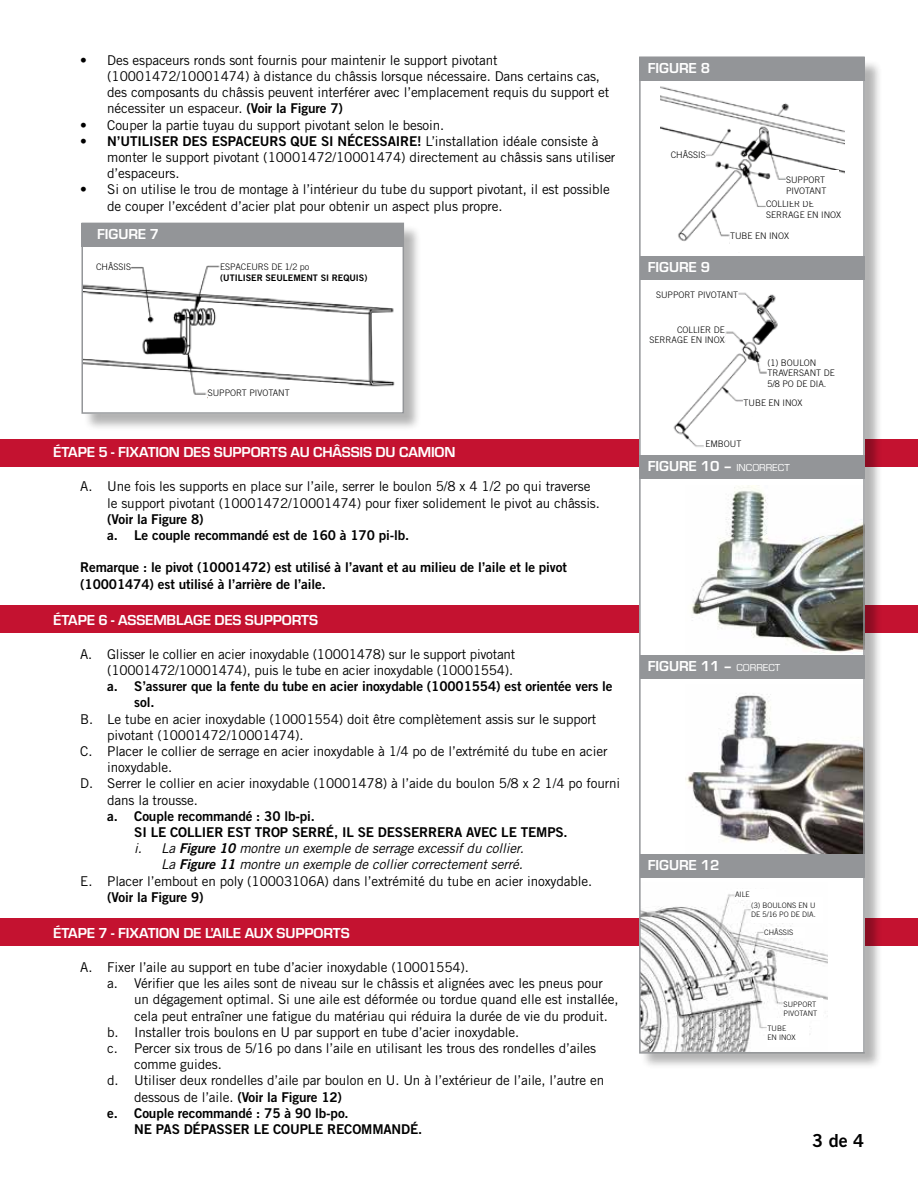
<style>
.page{position:relative;width:918px;height:1188px;background:#fff}
.page>*{position:absolute;margin:0;border:0;box-sizing:border-box;transform-origin:0 0}
.t1{font:18px "Trade Gothic LT Std Bd 2";color:#000}
.t2{font:700 15px "Eurostile";letter-spacing:-.01em;color:#fff}
.t3{font:13.5px/16.2px "Trade Gothic LT Std";letter-spacing:-.01em;color:#000}
.t4{font:13.5px/16.2px "Trade Gothic LT Std Bd 2";letter-spacing:-.01em;color:#000}
.t5{font:italic 13.5px "Trade Gothic LT Std";letter-spacing:-.01em;color:#000}
.t6{font:300 9px/10.8px "Trade Gothic LT Std";color:#000}
.t7{font:9px "Trade Gothic LT Std Bd 2";color:#000}
.t8{font:300 7.5px/9px "Trade Gothic LT Std";color:#000}
.s1{font-family:"Trade Gothic LT Std Bd 2"}
.s2{font-family:"Trade Gothic LT Std"}
.s3{font-family:"Trade Gothic LT Std Bd 2 Obl";font-style:normal}
.s4{font-weight:400;font-size:10.5px}
</style>
<div class="page">
<div style="left:0;top:439px;width:918px;height:27px;background:#c41230"></div>
<div style="left:0;top:605px;width:918px;height:28px;background:#c41230"></div>
<div style="left:0;top:918px;width:918px;height:28px;background:#c41230"></div>
<div style="left:640px;top:59px;width:242px;height:1011px;background:#000;opacity:.3"></div>
<div style="left:639px;top:57px;width:226px;height:995px;background:#fff"></div>
<img style="left:673px;top:292px;width:105px;height:155px">
<img style="left:642px;top:894px;width:186px;height:157px">
<img style="left:691px;top:485px;width:171px;height:168px">
<img style="left:685px;top:693px;width:177px;height:161px">
<img style="left:661px;top:86px;width:183px;height:158px">
<div style="left:639px;top:57px;width:226px;height:24px;background:#939598"></div>
<div style="left:639px;top:455px;width:226px;height:24px;background:#939598"></div>
<div style="left:640px;top:256px;width:225px;height:24px;background:#939598"></div>
<div style="left:640px;top:655px;width:225px;height:24px;background:#939598"></div>
<div style="left:640px;top:854px;width:225px;height:24px;background:#939598"></div>
<div style="left:83px;top:224px;width:339px;height:207px;background:#000;opacity:.3"></div>
<div style="left:81px;top:223px;width:323px;height:190px;background:#fff"></div>
<img style="left:84px;top:265px;width:311px;height:134px">
<div style="left:81px;top:223px;width:323px;height:191px;border:2px solid #939598"></div>
<div style="left:81px;top:223px;width:323px;height:24px;background:#939598"></div>
<div style="left:639px;top:56px;width:226px;height:998px;border:2px solid #939598"></div>
<div style="left:86px;top:255px;width:45px;height:24px;background:#fff"></div>
<div style="left:208px;top:384px;width:116px;height:17px;background:#fff"></div>
<div style="left:220px;top:253px;width:178px;height:39px;background:#fff"></div>
<div style="left:645px;top:141px;width:61px;height:27px;background:#fff"></div>
<div style="left:730px;top:219px;width:97px;height:33px;background:#fff"></div>
<div style="left:766px;top:195px;width:77px;height:29px;background:#fff"></div>
<div style="left:786px;top:170px;width:53px;height:30px;background:#fff"></div>
<div style="left:645px;top:280px;width:93px;height:29px;background:#fff"></div>
<div style="left:644px;top:313px;width:81px;height:43px;background:#fff"></div>
<div style="left:744px;top:391px;width:70px;height:24px;background:#fff"></div>
<div style="left:705px;top:433px;width:104px;height:21px;background:#fff"></div>
<div style="left:767px;top:357px;width:73px;height:32px;background:#fff"></div>
<div style="left:751px;top:897px;width:72px;height:26px;background:#fff"></div>
<div style="left:735px;top:889px;width:41px;height:11px;background:#fff"></div>
<div style="left:764px;top:928px;width:41px;height:10px;background:#fff"></div>
<div style="left:784px;top:999px;width:39px;height:21px;background:#fff"></div>
<div style="left:767px;top:1019px;width:42px;height:28px;background:#fff"></div>
<p class="t3" style="left:107px;top:52px;width:504px;text-indent:-27px">• Des espaceurs ronds sont fournis pour maintenir le support pivotant (10001472/10001474) à distance du châssis lorsque nécessaire. Dans certains cas, des composants du châssis peuvent interférer avec l’emplacement requis du support et nécessiter un espaceur. <span class="s1">(Voir la Figure 7)</span></p>
<p class="t3" style="left:80px;top:116px;width:366px">• Couper la partie tuyau du support pivotant selon le besoin.</p>
<p class="t4" style="left:80px;top:133px;width:520px">• N’UTILISER DES ESPACEURS QUE SI NÉCESSAIRE! <span class="s2">L’installation idéale consiste à</span></p>
<p class="t3" style="left:107px;top:149px;width:510px">monter le support pivotant (10001472/10001474) directement au châssis sans utiliser d’espaceurs.</p>
<p class="t3" style="left:107px;top:181px;width:504px;text-indent:-27px">• Si on utilise le trou de montage à l’intérieur du tube du support pivotant, il est possible de couper l’excédent d’acier plat pour obtenir un aspect plus propre.</p>
<p class="t2" style="left:97px;top:223px;width:64px">FIGURE 7</p>
<p class="t6" style="left:96px;top:262px;width:37px">CHÂSSIS</p>
<p class="t6" style="left:220px;top:262px;width:91px">ESPACEURS DE 1/2 po</p>
<p class="t7" style="left:220px;top:272px;width:149px">(UTILISER SEULEMENT SI REQUIS)</p>
<p class="t6" style="left:208px;top:387px;width:84px">SUPPORT PIVOTANT</p>
<p class="t2" style="left:53px;top:441px;width:404px">ÉTAPE 5 - FIXATION DES SUPPORTS AU CHÂSSIS DU CAMION</p>
<p class="t3" style="left:107px;top:478px;width:494px;text-indent:-27px">A. Une fois les supports en place sur l’aile, serrer le boulon 5/8 x 4 1/2 po qui traverse le support pivotant (10001472/10001474) pour fixer solidement le pivot au châssis.</p>
<p class="t4" style="left:107px;top:511px;width:304px">(Voir la Figure 8)<br>a. Le couple recommandé est de 160 à 170 pi-lb.</p>
<p class="t4" style="left:80px;top:559px;width:488px">Remarque : le pivot (10001472) est utilisé à l’avant et au milieu de l’aile et le pivot (10001474) est utilisé à l’arrière de l’aile.</p>
<p class="t2" style="left:53px;top:609px;width:267px">ÉTAPE 6 - ASSEMBLAGE DES SUPPORTS</p>
<p class="t3" style="left:80px;top:646px;width:436px;text-align:right">A. Glisser le collier en acier inoxydable (10001478) sur le support pivotant (10001472/10001474), puis le tube en acier inoxydable (10001554).</p>
<p class="t4" style="left:134px;top:678px;width:480px;text-indent:-27px">a. S’assurer que la fente du tube en acier inoxydable (10001554) est orientée vers le sol.</p>
<p class="t3" style="left:80px;top:710px;width:518px">B. Le tube en acier inoxydable (10001554) doit être complètement assis sur le support</p>
<p class="t3" style="left:107px;top:727px;width:198px">pivotant (10001472/10001474).</p>
<p class="t3" style="left:80px;top:743px;width:529px">C. Placer le collier de serrage en acier inoxydable à 1/4 po de l’extrémité du tube en acier</p>
<p class="t3" style="left:107px;top:759px;width:67px">inoxydable.</p>
<p class="t3" style="left:80px;top:775px;width:542px">D. Serrer le collier en acier inoxydable (10001478) à l’aide du boulon 5/8 x 2 1/4 po fourni</p>
<p class="t3" style="left:107px;top:791px;width:92px">dans la trousse.</p>
<p class="t4" style="left:134px;top:808px;width:435px;text-indent:-27px">a. Couple recommandé : 30 lb-pi.<br>SI LE COLLIER EST TROP SERRÉ, IL SE DESSERRERA AVEC LE TEMPS.</p>
<p class="t5" style="left:134px;top:840px;width:391px">i. La <span class="s3">Figure 10</span> montre un exemple de serrage excessif du collier.</p>
<p class="t5" style="left:161px;top:856px;width:363px">La <span class="s3">Figure 11</span> montre un exemple de collier correctement serré.</p>
<p class="t3" style="left:80px;top:872px;width:513px">E. Placer l’embout en poly (10003106A) dans l’extrémité du tube en acier inoxydable.</p>
<p class="t4" style="left:107px;top:889px;width:98px">(Voir la Figure 9)</p>
<p class="t2" style="left:53px;top:922px;width:298px">ÉTAPE 7 - FIXATION DE L’AILE AUX SUPPORTS</p>
<p class="t3" style="left:80px;top:959px;width:390px">A. Fixer l’aile au support en tube d’acier inoxydable (10001554).</p>
<p class="t3" style="left:107px;top:975px;width:497px">a. Vérifier que les ailes sont de niveau sur le châssis et alignées avec les pneus pour</p>
<p class="t3" style="left:134px;top:991px;width:486px">un dégagement optimal. Si une aile est déformée ou tordue quand elle est installée,</p>
<p class="t3" style="left:134px;top:1007px;width:475px">cela peut entraîner une fatigue du matériau qui réduira la durée de vie du produit.</p>
<p class="t3" style="left:107px;top:1024px;width:414px">b. Installer trois boulons en U par support en tube d’acier inoxydable.</p>
<p class="t3" style="left:107px;top:1040px;width:490px">c. Percer six trous de 5/16 po dans l’aile en utilisant les trous des rondelles d’ailes</p>
<p class="t3" style="left:134px;top:1056px;width:89px">comme guides.</p>
<p class="t3" style="left:107px;top:1072px;width:498px">d. Utiliser deux rondelles d’aile par boulon en U. Un à l’extérieur de l’aile, l’autre en</p>
<p class="t3" style="left:134px;top:1088px;width:209px">dessous de l’aile. <span class="s1">(Voir la Figure 12)</span></p>
<p class="t4" style="left:134px;top:1105px;width:290px;text-indent:-27px">e. Couple recommandé : 75 à 90 lb-po.<br>NE PAS DÉPASSER LE COUPLE RECOMMANDÉ.</p>
<p class="t2" style="left:648px;top:57px;width:64px">FIGURE 8</p>
<p class="t6" style="left:671px;top:149px;width:37px">CHÂSSIS</p>
<p class="t2" style="left:648px;top:257px;width:64px">FIGURE 9</p>
<p class="t6" style="left:786px;top:174px;width:42px">SUPPORT<br>PIVOTANT</p>
<p class="t6" style="left:766px;top:198px;width:77px">COLLIER DE<br>SERRAGE EN INOX</p>
<p class="t6" style="left:730px;top:230px;width:61px">TUBE EN INOX</p>
<p class="t6" style="left:656px;top:289px;width:84px">SUPPORT PIVOTANT</p>
<p class="t6" style="left:650px;top:324px;width:77px;text-align:right">COLLIER DE<br>SERRAGE EN INOX</p>
<p class="t6" style="left:767px;top:357px;width:69px">(1) BOULON<br>TRAVERSANT DE<br>5/8 PO DE DIA.</p>
<p class="t6" style="left:744px;top:398px;width:61px">TUBE EN INOX</p>
<p class="t6" style="left:705px;top:438px;width:38px">EMBOUT</p>
<p class="t2" style="left:648px;top:456px;width:143px">FIGURE 10 – <span class="s4">INCORRECT</span></p>
<p class="t2" style="left:648px;top:655px;width:134px">FIGURE 11 – <span class="s4">CORRECT</span></p>
<p class="t2" style="left:648px;top:854px;width:73px">FIGURE 12</p>
<p class="t8" style="left:735px;top:890px;width:16px">AILE</p>
<p class="t8" style="left:751px;top:901px;width:66px">(3) BOULONS EN U<br>DE 5/16 PO DE DIA.</p>
<p class="t8" style="left:764px;top:928px;width:31px">CHÂSSIS</p>
<p class="t8" style="left:784px;top:1000px;width:35px">SUPPORT<br>PIVOTANT</p>
<p class="t8" style="left:767px;top:1024px;width:30px">TUBE<br>EN INOX</p>
<h1 class="t1" style="left:812px;top:1129px;width:53px">3 de 4</h1>
</div>
